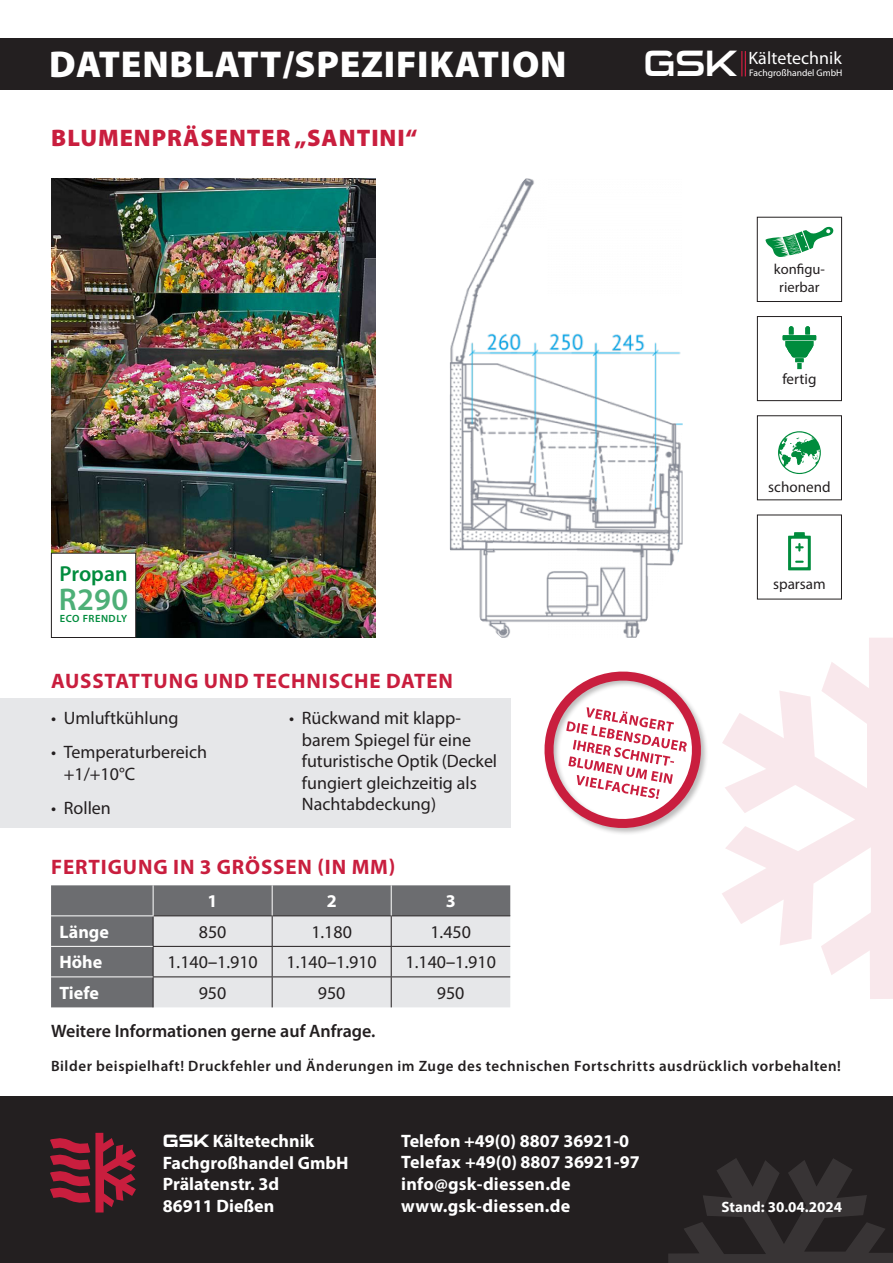
<style>
.page{position:relative;width:893px;height:1263px;background:#fff}
.page>*{position:absolute;margin:0;border:0;box-sizing:border-box;transform-origin:0 0}
.t1{font:900 37.5px "Myriad Pro";letter-spacing:.02em;color:#fff}
.t2{font:600 31.5px "Myriad Pro";color:#4daf77}
.t3{font:900 24px "Myriad Pro";letter-spacing:.04em;color:#c91e3e}
.t4{font:600 21.75px "Myriad Pro";color:#008c3d}
.t5{font:700 21px "Myriad Pro";letter-spacing:.04em;color:#c91e3e}
.t6{font:18px/21.6px "Myriad Pro";color:#231f20}
.t7{font:700 18px/21.6px "Myriad Pro";color:#fff}
.t8{font:600 18px "Myriad Pro";color:#231f20}
.t9{font:18px "Myriad Pro";color:#fff}
.t10{font:15.15px "Myriad Pro";color:#231f20}
.t11{font:600 15px "Myriad Pro";letter-spacing:.035em;color:#231f20}
.t12{font:700 15px "Myriad Pro";color:#fff}
.t13{font:14.55px/17.4px "Myriad Pro";color:#231f20;text-align:center}
.t14{font:600 10.5px "Myriad Pro";letter-spacing:.05em;color:#008c3d}
.t15{font:9.6px "Myriad Pro";color:#fff}
.s1{font-family:"Sui Generis Rg";font-size:36.9px}
.s2{font-family:"Calibri"}
.s3{font-family:"Sui Generis Rg"}
</style>
<div class="page">
<div style="left:0;top:1097px;width:893px;height:166px;background:#231f20"></div>
<svg style="left:50px;top:1133px;width:86px;height:80px"></svg>
<svg style="left:668px;top:1158px;width:225px;height:105px"></svg>
<div style="left:0;top:38px;width:893px;height:51px;background:#231f20"></div>
<svg style="left:741px;top:51px;width:5px;height:25px"></svg>
<img style="left:51px;top:179px;width:325px;height:459px">
<div style="left:757px;top:316px;width:85px;height:85px;border:1px solid #231f20"></div>
<svg style="left:783px;top:326px;width:33px;height:44px"></svg>
<div style="left:757px;top:415px;width:85px;height:85px;border:1px solid #231f20"></div>
<svg style="left:778px;top:431px;width:43px;height:43px"></svg>
<div style="left:757px;top:514px;width:85px;height:85px;border:1px solid #231f20"></div>
<svg style="left:788px;top:532px;width:23px;height:38px"></svg>
<div style="left:757px;top:217px;width:85px;height:85px;border:1px solid #231f20"></div>
<svg style="left:765px;top:226px;width:69px;height:31px"></svg>
<div style="left:51px;top:553px;width:85px;height:84px;background:#fff"></div>
<div style="left:51px;top:553px;width:85px;height:85px;border:1px solid #231f20"></div>
<img style="left:450px;top:178px;width:233px;height:460px">
<div style="left:0;top:698px;width:510px;height:129px;background:#e6e7e9"></div>
<div style="left:51px;top:885px;width:459px;height:122px;background:#6c6d70"></div>
<hr style="left:153px;top:915px;width:119px;height:1px;background:#231f20">
<hr style="left:272px;top:915px;width:119px;height:1px;background:#231f20">
<hr style="left:391px;top:915px;width:119px;height:1px;background:#231f20">
<div style="left:153px;top:916px;width:357px;height:91px;background:#e6e7e9"></div>
<hr style="left:153px;top:976px;width:119px;height:1px;background:#231f20">
<hr style="left:153px;top:977px;width:1px;height:30px;background:#231f20">
<hr style="left:272px;top:976px;width:119px;height:1px;background:#231f20">
<hr style="left:272px;top:977px;width:1px;height:30px;background:#231f20">
<hr style="left:391px;top:976px;width:119px;height:1px;background:#231f20">
<hr style="left:391px;top:977px;width:1px;height:30px;background:#231f20">
<hr style="left:51px;top:976px;width:102px;height:1px;background:#fff">
<hr style="left:153px;top:885px;width:1px;height:30px;background:#fff">
<hr style="left:272px;top:885px;width:1px;height:30px;background:#fff">
<hr style="left:391px;top:885px;width:1px;height:30px;background:#fff">
<hr style="left:51px;top:915px;width:102px;height:1px;background:#fff">
<hr style="left:51px;top:946px;width:102px;height:1px;background:#fff">
<svg style="left:722px;top:638px;width:171px;height:361px"></svg>
<svg style="left:544px;top:671px;width:163px;height:161px"></svg>
<h1 class="t1" style="left:49px;top:39px;width:519px">DATENBLATT/SPEZIFIKATION</h1>
<p class="t9" style="left:643px;top:47px;width:200px"><span class="s1">GSK</span> Kältetechnik</p>
<p class="t15" style="left:749px;top:67px;width:95px">Fachgroßhandel GmbH</p>
<h3 class="t3" style="left:51px;top:121px;width:368px">BLUMENPRÄSENTER „SANTINI“</h3>
<p class="t4" style="left:60px;top:560px;width:69px">Propan</p>
<h2 class="t2" style="left:59px;top:579px;width:71px">R290</h2>
<p class="t14" style="left:60px;top:612px;width:69px">ECO FRENDLY</p>
<p class="t5" style="left:51px;top:667px;width:403px">AUSSTATTUNG UND TECHNISCHE DATEN</p>
<p class="t6" style="left:51px;top:707px;width:129px">• Umluftkühlung</p>
<p class="t6" style="left:64px;top:741px;width:145px;text-indent:-13px">• Temperaturbereich +1/+10°C</p>
<p class="t6" style="left:51px;top:797px;width:61px">• Rollen</p>
<p class="t6" style="left:302px;top:707px;width:197px;text-indent:-13px">• Rückwand mit klapp&shy;barem Spiegel für eine futuristische Optik (Deckel fungiert gleichzeitig als<br>Nachtabdeckung)</p>
<p class="t5" style="left:51px;top:853px;width:346px">FERTIGUNG IN 3 GRÖSSEN (IN MM)</p>
<p class="t7" style="left:208px;top:890px;width:11px">1</p>
<p class="t7" style="left:327px;top:890px;width:11px">2</p>
<p class="t7" style="left:446px;top:890px;width:11px">3</p>
<p class="t7" style="left:60px;top:920px;width:51px">Länge</p>
<p class="t6" style="left:199px;top:921px;width:29px">850</p>
<p class="t6" style="left:311px;top:921px;width:42px">1.180</p>
<p class="t6" style="left:430px;top:921px;width:42px">1.450</p>
<p class="t7" style="left:60px;top:951px;width:44px">Höhe</p>
<p class="t6" style="left:167px;top:951px;width:92px">1.140<span class="s2">‒</span>1.910</p>
<p class="t6" style="left:286px;top:951px;width:92px">1.140<span class="s2">‒</span>1.910</p>
<p class="t6" style="left:405px;top:951px;width:92px">1.140<span class="s2">‒</span>1.910</p>
<p class="t7" style="left:60px;top:981px;width:41px">Tiefe</p>
<p class="t6" style="left:199px;top:982px;width:29px">950</p>
<p class="t6" style="left:318px;top:982px;width:29px">950</p>
<p class="t6" style="left:437px;top:982px;width:29px">950</p>
<p class="t8" style="left:51px;top:1019px;width:326px">Weitere Informationen gerne auf Anfrage.</p>
<p class="t13" style="left:774px;top:261px;width:53px">konfigu&shy;rierbar</p>
<p class="t10" style="left:782px;top:370px;width:36px">fertig</p>
<p class="t10" style="left:768px;top:478px;width:64px">schonend</p>
<p class="t10" style="left:773px;top:574px;width:54px">sparsam</p>
<p class="t11" style="left:51px;top:1056px;width:791px">Bilder beispielhaft! Druckfehler und Änderungen im Zuge des technischen Fortschritts ausdrücklich vorbehalten!</p>
<p class="t7" style="left:163px;top:1129px;width:187px"><span class="s3">GSK</span> Kältetechnik<br>Fachgroßhandel GmbH<br>Prälatenstr. 3d<br>86911 Dießen</p>
<p class="t7" style="left:401px;top:1129px;width:240px">Telefon +49(0) 8807 36921-0<br>Telefax +49(0) 8807 36921-97 info@gsk-diessen.de www.gsk-diessen.de</p>
<p class="t12" style="left:722px;top:1197px;width:122px">Stand: 30.04.2024</p>
</div>
